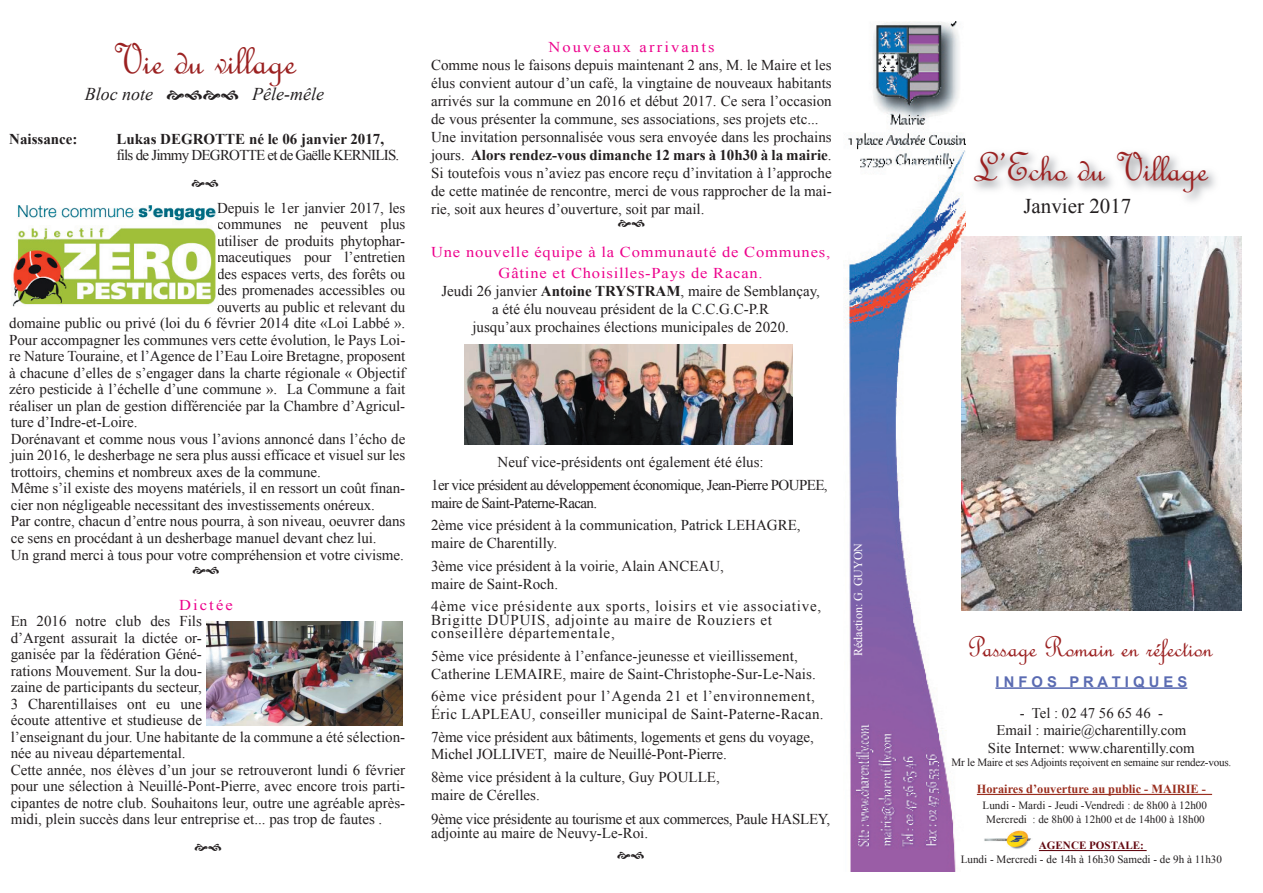
<style>
.page{position:relative;width:1263px;height:893px;background:#fff}
.page>*{position:absolute;margin:0;border:0;box-sizing:border-box;transform-origin:0 0}
.t1{font:45px "French Script";color:#9b2121}
.t2{font:42px "French Script";color:#9b2121}
.t3{font:30px "French Script";color:#9b2121}
.t4{font:21px "Times New Roman";color:#231f20}
.t5{font:italic 18px "Times New Roman";color:#231f20}
.t6{font:15px/18px "Times New Roman";color:#231f20}
.t7{font:15px/22.5px "Times New Roman";letter-spacing:.05em;color:#231f20}
.t8{font:15px/18px "Times New Roman";letter-spacing:.02em;color:#231f20}
.t9{font:15px/22.5px "Times New Roman";letter-spacing:-.04em;color:#231f20;text-align:center}
.t10{font:15px/13.5px "Times New Roman";letter-spacing:-.02em;color:#231f20}
.t11{font:15px/21px "Times New Roman";letter-spacing:.05em;color:#ed028c;text-align:center;scale:1.1 1}
.t12{font:700 15px "Times New Roman";color:#231f20}
.t13{font:15px "Times New Roman";letter-spacing:-.05em;color:#231f20}
.t14{font:15px "Times New Roman";letter-spacing:.13em;color:#ed028c;scale:1.1 1}
.t15{font:14.85px/17.7px "Times New Roman";color:#231f20;text-align:center}
.t16{font:700 14.85px "Arial";color:#5a6bb2}
.t17{font:700 12.3px "Times New Roman";color:#9a2e1f}
.t18{font:12px "Times New Roman";color:#fff}
.t19{font:11.1px/13.4px "Times New Roman";color:#231f20;text-align:center}
.t20{font:11.1px "Times New Roman";letter-spacing:-.02em;color:#231f20}
.t21{font:700 11.1px "Times New Roman";color:#620810}
.s1{font-weight:700}
</style>
<div class="page">
<img style="left:844px;top:21px;width:121px;height:851px">
<img style="left:984px;top:830px;width:47px;height:19px">
<hr style="left:995px;top:687px;width:192px;height:2px;background:#5a6bb2">
<hr style="left:977px;top:794px;width:235px;height:1px;background:#9a2e1f">
<hr style="left:1039px;top:850px;width:108px;height:1px;background:#620810">
<img style="left:12px;top:205px;width:204px;height:102px">
<img style="left:206px;top:622px;width:197px;height:103px">
<img style="left:465px;top:344px;width:327px;height:101px">
<img style="left:961px;top:237px;width:280px;height:373px">
<h1 class="t1" style="left:113px;top:32px;width:184px">Vie du village</h1>
<p class="t5" style="left:85px;top:82px;width:70px">Bloc note</p>
<p class="t5" style="left:252px;top:82px;width:73px">Pêle-mêle</p>
<p class="t12" style="left:9px;top:128px;width:70px">Naissance:</p>
<p class="t12" style="left:117px;top:128px;width:269px">Lukas DEGROTTE né le 06 janvier 2017,</p>
<p class="t13" style="left:117px;top:144px;width:284px">fils de Jimmy DEGROTTE et de Gaëlle KERNILIS.</p>
<p class="t6" style="left:217px;top:198px;width:190px">Depuis le 1er janvier 2017, les</p>
<p class="t6" style="left:217px;top:215px;width:190px">communes ne peuvent plus</p>
<p class="t6" style="left:217px;top:231px;width:190px">utiliser de produits phytophar-</p>
<p class="t6" style="left:217px;top:248px;width:190px">maceutiques pour l’entretien</p>
<p class="t6" style="left:217px;top:264px;width:190px">des espaces verts, des forêts ou</p>
<p class="t6" style="left:217px;top:281px;width:190px">des promenades accessibles ou</p>
<p class="t6" style="left:217px;top:297px;width:190px">ouverts au public et relevant du</p>
<p class="t6" style="left:9px;top:314px;width:397px">domaine public ou privé (loi du 6 février 2014 dite «Loi Labbé ».</p>
<p class="t6" style="left:9px;top:330px;width:398px">Pour accompagner les communes vers cette évolution, le Pays Loi-</p>
<p class="t6" style="left:9px;top:347px;width:398px">re Nature Touraine, et l’Agence de l’Eau Loire Bretagne, proposent</p>
<p class="t6" style="left:9px;top:363px;width:398px">à chacune d’elles de s’engager dans la charte régionale « Objectif</p>
<p class="t6" style="left:9px;top:380px;width:398px">zéro pesticide à l’échelle d’une commune ». La Commune a fait</p>
<p class="t6" style="left:9px;top:396px;width:398px">réaliser un plan de gestion différenciée par la Chambre d’Agricul-</p>
<p class="t6" style="left:11px;top:413px;width:128px">ture d’Indre-et-Loire.</p>
<p class="t6" style="left:11px;top:429px;width:396px">Dorénavant et comme nous vous l’avions annoncé dans l’écho de</p>
<p class="t6" style="left:11px;top:446px;width:396px">juin 2016, le desherbage ne sera plus aussi efficace et visuel sur les</p>
<p class="t6" style="left:11px;top:462px;width:312px">trottoirs, chemins et nombreux axes de la commune.</p>
<p class="t6" style="left:11px;top:479px;width:396px">Même s’il existe des moyens matériels, il en ressort un coût finan-</p>
<p class="t6" style="left:11px;top:495px;width:366px">cier non négligeable necessitant des investissements onéreux.</p>
<p class="t6" style="left:11px;top:512px;width:396px">Par contre, chacun d’entre nous pourra, à son niveau, oeuvrer dans</p>
<p class="t6" style="left:11px;top:528px;width:367px">ce sens en procédant à un desherbage manuel devant chez lui.</p>
<p class="t6" style="left:11px;top:546px;width:395px">Un grand merci à tous pour votre compréhension et votre civisme.</p>
<p class="t11" style="left:179px;top:594px;width:50px">Dictée</p>
<p class="t6" style="left:11px;top:613px;width:396px;line-height:16.5px">En 2016 notre club des Fils<br>d’Argent assurait la dictée or-<br>ganisée par la fédération Géné-<br>rations Mouvement. Sur la dou-<br>zaine de participants du secteur,<br>3 Charentillaises ont eu une<br>écoute attentive et studieuse de<br>l’enseignant du jour. Une habitante de la commune a été sélection&shy;née au niveau départemental.<br>Cette année, nos élèves d’un jour se retrouveront lundi 6 février pour une sélection à Neuillé-Pont-Pierre, avec encore trois parti&shy;cipantes de notre club. Souhaitons leur, outre une agréable après&shy;midi, plein succès dans leur entreprise et... pas trop de fautes .</p>
<p class="t14" style="left:548px;top:36px;width:153px">Nouveaux arrivants</p>
<p class="t6" style="left:431px;top:55px;width:402px">Comme nous le faisons depuis maintenant 2 ans, M. le Maire et les élus convient autour d’un café, la vingtaine de nouveaux habitants arrivés sur la commune en 2016 et début 2017. Ce sera l’occasion de vous présenter la commune, ses associations, ses projets etc...<br>Une invitation personnalisée vous sera envoyée dans les prochains jours. <span class="s1">Alors rendez-vous dimanche 12 mars à 10h30 à la mairie</span>.<br>Si toutefois vous n’aviez pas encore reçu d’invitation à l’approche de cette matinée de rencontre, merci de vous rapprocher de la mai&shy;rie, soit aux heures d’ouverture, soit par mail.</p>
<p class="t11" style="left:431px;top:241px;width:364px">Une nouvelle équipe à la Communauté de Communes,<br>Gâtine et Choisilles-Pays de Racan.</p>
<p class="t6" style="left:441px;top:282px;width:380px;text-align:center">Jeudi 26 janvier <span class="s1">Antoine TRYSTRAM</span>, maire de Semblançay, a été élu nouveau président de la C.C.G.C-P.R<br>jusqu’aux prochaines élections municipales de 2020.</p>
<p class="t9" style="left:431px;top:450px;width:398px">Neuf vice-présidents ont également été élus:<br>1er vice président au développement économique, Jean-Pierre POUPEE,</p>
<p class="t6" style="left:431px;top:491px;width:371px;line-height:22.5px">maire de Saint-Paterne-Racan.<br>2ème vice président à la communication, Patrick LEHAGRE,</p>
<p class="t6" style="left:431px;top:531px;width:294px;line-height:22.5px">maire de Charentilly.<br>3ème vice président à la voirie, Alain ANCEAU,</p>
<p class="t7" style="left:431px;top:572px;width:391px">maire de Saint-Roch.<br>4ème vice présidente aux sports, loisirs et vie associative,</p>
<p class="t7" style="left:431px;top:612px;width:342px;line-height:13.5px">Brigitte DUPUIS, adjointe au maire de Rouziers et conseillère départementale,</p>
<p class="t6" style="left:431px;top:646px;width:386px">5ème vice présidente à l’enfance-jeunesse et vieillissement,<br>Catherine LEMAIRE, maire de Saint-Christophe-Sur-Le-Nais.</p>
<p class="t8" style="left:431px;top:687px;width:394px">6ème vice président pour l’Agenda 21 et l’environnement,<br>Éric LAPLEAU, conseiller municipal de Saint-Paterne-Racan.</p>
<p class="t6" style="left:431px;top:727px;width:384px">7ème vice président aux bâtiments, logements et gens du voyage,<br>Michel JOLLIVET, maire de Neuillé-Pont-Pierre.</p>
<p class="t6" style="left:431px;top:767px;width:290px">8ème vice président à la culture, Guy POULLE, maire de Cérelles.</p>
<p class="t10" style="left:431px;top:812px;width:401px">9ème vice présidente au tourisme et aux commerces, Paule HASLEY, adjointe au maire de Neuvy-Le-Roi.</p>
<p class="t18" style="left:849px;top:656px;width:115px;rotate:-90deg">Rédaction: G. GUYON</p>
<h2 class="t2" style="left:972px;top:142px;width:237px">L’Echo du Village</h2>
<h3 class="t4" style="left:1023px;top:191px;width:109px">Janvier 2017</h3>
<h3 class="t3" style="left:967px;top:628px;width:247px">Passage Romain en réfection</h3>
<p class="t16" style="left:995px;top:671px;width:193px">I N F O S P R A T I Q U E S</p>
<p class="t15" style="left:988px;top:703px;width:208px">- Tel : 02 47 56 65 46 -<br>Email : mairie@charentilly.com<br>Site Internet: www.charentilly.com</p>
<p class="t20" style="left:952px;top:755px;width:281px">Mr le Maire et ses Adjoints reçoivent en semaine sur rendez-vous.</p>
<p class="t17" style="left:977px;top:780px;width:231px">Horaires d’ouverture au public - MAIRIE -</p>
<p class="t19" style="left:982px;top:799px;width:226px">Lundi - Mardi - Jeudi -Vendredi : de 8h00 à 12h00<br>Mercredi : de 8h00 à 12h00 et de 14h00 à 18h00</p>
<p class="t21" style="left:1039px;top:838px;width:106px">AGENCE POSTALE:</p>
<p class="t19" style="left:961px;top:852px;width:263px">Lundi - Mercredi - de 14h à 16h30 Samedi - de 9h à 11h30</p>
</div>
